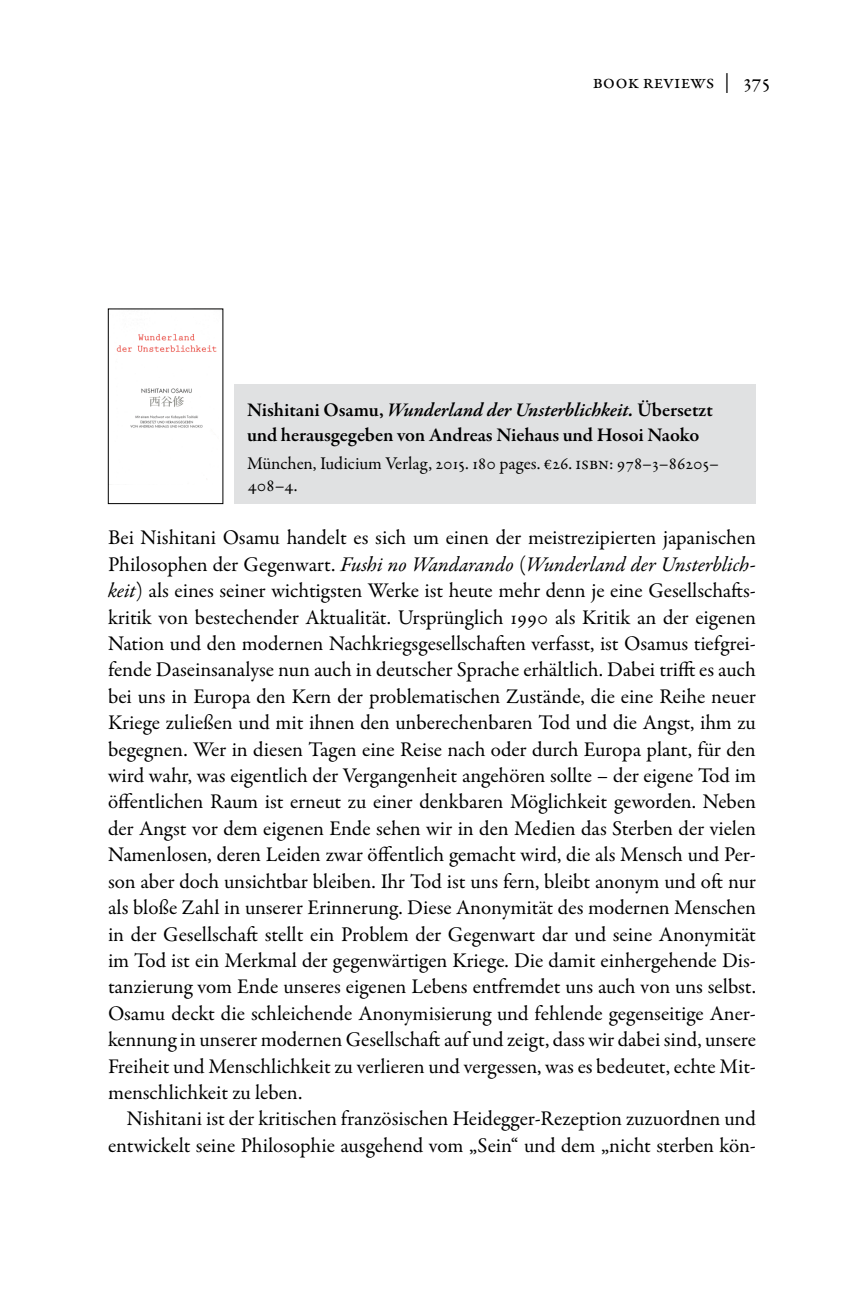
<style>
.page{position:relative;width:864px;height:1296px;background:#fff}
.page>*{position:absolute;margin:0;border:0;box-sizing:border-box;transform-origin:0 0}
.t1{font:21px/26.4px "Garamond Premr Pro";color:#000;text-align:justify}
.t2{font:20px "Garamond Premr Pro";color:#000}
.t3{font:600 19.6px/25.4px "Garamond Premr Pro";letter-spacing:-.005em;color:#000}
.t4{font:18px/21.6px "Garamond Premr Pro";letter-spacing:-.01em;color:#000}
.s1{font-size:22px}
.s2{font-style:italic}
</style>
<div class="page">
<div style="left:234px;top:385px;width:522px;height:119px;background:#e0e1e2"></div>
<img style="left:116px;top:334px;width:101px;height:94px">
<div style="left:108px;top:309px;width:115px;height:195px;border:1px solid #000"></div>
<p class="t2" style="left:593px;top:70px;width:179px">book reviews | <span class="s1">375</span></p>
<p class="t3" style="left:247px;top:397px;width:467px">Nishitani Osamu, <span class="s2">Wunderland der Unsterblichkeit.</span> Übersetzt und herausgegeben von Andreas Niehaus und Hosoi Naoko</p>
<p class="t4" style="left:247px;top:453px;width:473px">München, Iudicium Verlag, 2015. 180 pages. €26. isbn: 978–3–86205–<br>408–4.</p>
<p class="t1" style="left:108px;top:525px;width:650px">Bei Nishitani Osamu handelt es sich um einen der meistrezipierten japanischen Philosophen der Gegenwart. <span class="s2">Fushi no Wandarando</span> (<span class="s2">Wunderland der Unsterblich&shy;keit</span>) als eines seiner wichtigsten Werke ist heute mehr denn je eine Gesellschafts&shy;kritik von bestechender Aktualität. Ursprünglich 1990 als Kritik an der eigenen Nation und den modernen Nachkriegsgesellschaften verfasst, ist Osamus tiefgrei&shy;fende Daseinsanalyse nun auch in deutscher Sprache erhältlich. Dabei trifft es auch bei uns in Europa den Kern der problematischen Zustände, die eine Reihe neuer Kriege zuließen und mit ihnen den unberechenbaren Tod und die Angst, ihm zu begegnen. Wer in diesen Tagen eine Reise nach oder durch Europa plant, für den wird wahr, was eigentlich der Vergangenheit angehören sollte – der eigene Tod im öffentlichen Raum ist erneut zu einer denkbaren Möglichkeit geworden. Neben der Angst vor dem eigenen Ende sehen wir in den Medien das Sterben der vielen Namenlosen, deren Leiden zwar öffentlich gemacht wird, die als Mensch und Per&shy;son aber doch unsichtbar bleiben. Ihr Tod ist uns fern, bleibt anonym und oft nur als bloße Zahl in unserer Erinnerung. Diese Anonymität des modernen Menschen in der Gesellschaft stellt ein Problem der Gegenwart dar und seine Anonymität im Tod ist ein Merkmal der gegenwärtigen Kriege. Die damit einhergehende Dis&shy;tanzierung vom Ende unseres eigenen Lebens entfremdet uns auch von uns selbst.<br>Osamu deckt die schleichende Anonymisierung und fehlende gegenseitige Aner&shy;kennung in unserer modernen Gesellschaft auf und zeigt, dass wir dabei sind, unsere Freiheit und Menschlichkeit zu verlieren und vergessen, was es bedeutet, echte Mit&shy;menschlichkeit zu leben.</p>
<p class="t1" style="left:108px;top:1106px;width:650px;text-align:right">Nishitani ist der kritischen französischen Heidegger-Rezeption zuzuordnen und entwickelt seine Philosophie ausgehend vom „Sein“ und dem „nicht sterben kön-</p>
</div>
